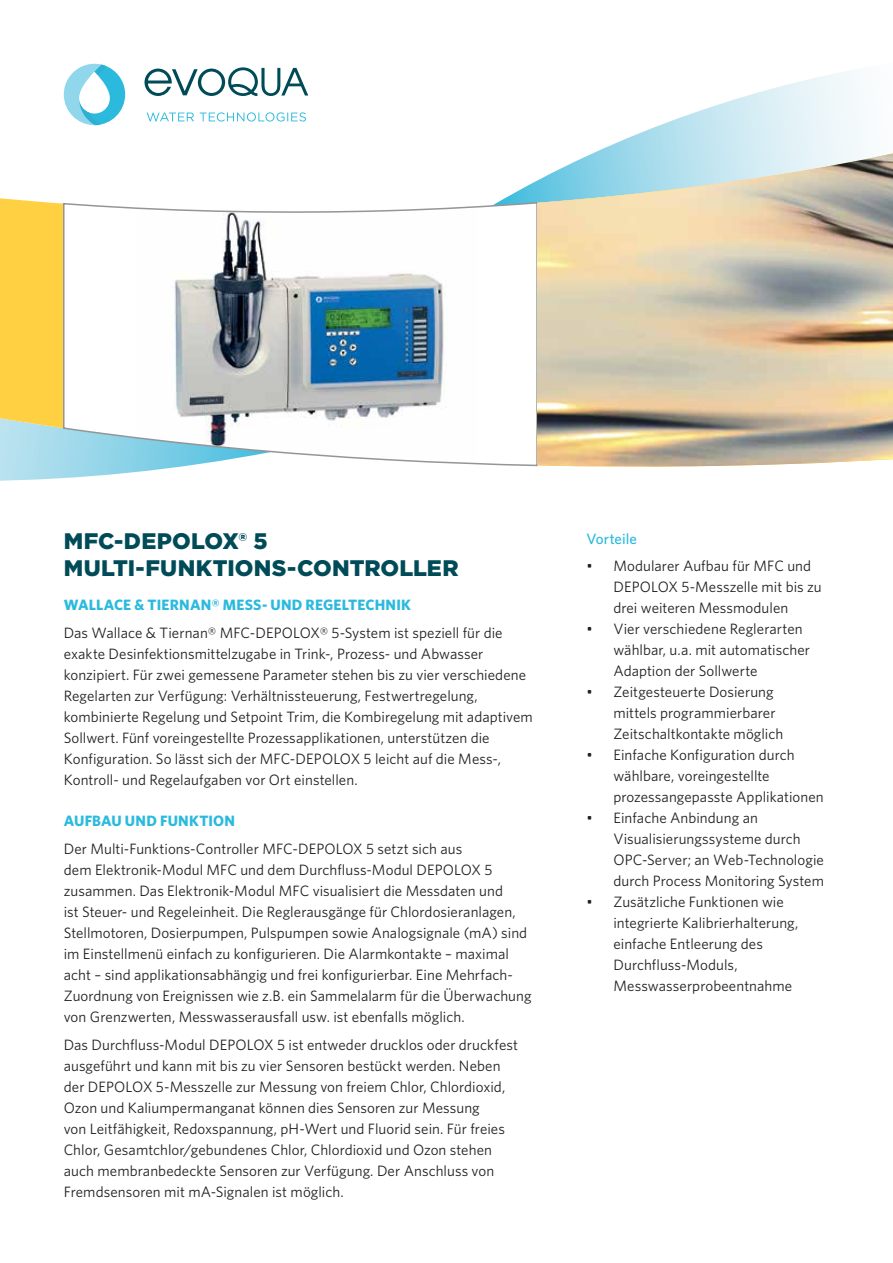
<style>
.page{position:relative;width:893px;height:1263px;background:#fff}
.page>*{position:absolute;margin:0;border:0;box-sizing:border-box;transform-origin:0 0}
.t1{font:900 22.5px/27px "Gotham";letter-spacing:.005em;color:#004b58}
.t2{font:15px/21px "Whitney";letter-spacing:.005em;color:#231f20}
.t3{font:700 15px "Whitney";letter-spacing:.015em;color:#2bbadd}
.t4{font:500 15px "Whitney";letter-spacing:.005em;color:#2bbadd}
</style>
<div class="page">
<svg style="left:144px;top:67px;width:164px;height:29px"></svg>
<svg style="left:147px;top:112px;width:47px;height:10px"></svg>
<svg style="left:200px;top:112px;width:106px;height:10px"></svg>
<svg style="left:64px;top:64px;width:61px;height:61px"></svg>
<svg style="left:500px;top:70px;width:365px;height:131px"></svg>
<svg style="left:0;top:198px;width:177px;height:283px"></svg>
<svg style="left:62px;top:201px;width:475px;height:266px"></svg>
<img style="left:537px;top:149px;width:356px;height:318px">
<h1 class="t1" style="left:64px;top:527px;width:333px">MFC-DEPOLOX® 5<br>MULTI-FUNKTIONS-CONTROLLE</h1>
<h1 class="t1" style="left:442px;top:554px;width:18px">R</h1>
<p class="t3" style="left:64px;top:595px;width:349px">WALLACE &amp; TIERNAN® MESS- UND REGELTECHNIK</p>
<p class="t2" style="left:64px;top:622px;width:471px">Das Wallace &amp; Tiernan® MFC-DEPOLOX® 5-System ist speziell für die exakte Desinfektionsmittelzugabe in Trink-, Prozess- und Abwasser konzipiert. Für zwei gemessene Parameter stehen bis zu vier verschiedene Regelarten zur Verfügung: Verhältnissteuerung, Festwertregelung, kombinierte Regelung und Setpoint Trim, die Kombiregelung mit adaptivem Sollwert. Fünf voreingestellte Prozessapplikationen, unterstützen die Konfiguration. So lässt sich der MFC-DEPOLOX 5 leicht auf die Mess-, Kontroll- und Regelaufgaben vor Ort einstellen.</p>
<p class="t3" style="left:64px;top:811px;width:173px">AUFBAU UND FUNKTION</p>
<p class="t2" style="left:64px;top:838px;width:469px">Der Multi-Funktions-Controller MFC-DEPOLOX 5 setzt sich aus<br>dem Elektronik-Modul MFC und dem Durchfluss-Modul DEPOLOX 5 zusammen. Das Elektronik-Modul MFC visualisiert die Messdaten und<br>ist Steuer- und Regeleinheit. Die Reglerausgänge für Chlordosieranlagen, Stellmotoren, Dosierpumpen, Pulspumpen sowie Analogsignale (mA) sind im Einstellmenü einfach zu konfigurieren. Die Alarmkontakte – maximal acht – sind applikationsabhängig und frei konfigurierbar. Eine Mehrfach-Zuordnung von Ereignissen wie z.B. ein Sammelalarm für die Überwachung von Grenzwerten, Messwasserausfall usw. ist ebenfalls möglich.</p>
<p class="t2" style="left:64px;top:1034px;width:456px">Das Durchfluss-Modul DEPOLOX 5 ist entweder drucklos oder druckfest ausgeführt und kann mit bis zu vier Sensoren bestückt werden. Neben der DEPOLOX 5-Messzelle zur Messung von freiem Chlor, Chlordioxid, Ozon und Kaliumpermanganat können dies Sensoren zur Messung<br>von Leitfähigkeit, Redoxspannung, pH-Wert und Fluorid sein. Für freies Chlor, Gesamtchlor/gebundenes Chlor, Chlordioxid und Ozon stehen auch membranbedeckte Sensoren zur Verfügung. Der Anschluss von Fremdsensoren mit mA-Signalen ist möglich.</p>
<p class="t4" style="left:586px;top:528px;width:52px">Vorteile</p>
<p class="t2" style="left:613px;top:555px;width:210px;text-indent:-27px">• Modularer Aufbau für MFC und<br>DEPOLOX 5-Messzelle mit bis zu drei weiteren Messmodulen</p>
<p class="t2" style="left:613px;top:618px;width:198px;text-indent:-27px">• Vier verschiedene Reglerarten wählbar, u.a. mit automatischer<br>Adaption der Sollwerte</p>
<p class="t2" style="left:613px;top:681px;width:171px;text-indent:-27px">• Zeitgesteuerte Dosierung mittels programmierbarer<br>Zeitschaltkontakte möglich</p>
<p class="t2" style="left:613px;top:744px;width:212px;text-indent:-27px">• Einfache Konfiguration durch wählbare, voreingestellte prozessangepasste Applikationen</p>
<p class="t2" style="left:613px;top:807px;width:212px;text-indent:-27px">• Einfache Anbindung an<br>Visualisierungssysteme durch<br>OPC-Server; an Web-Technologie durch Process Monitoring System</p>
<p class="t2" style="left:613px;top:891px;width:186px;text-indent:-27px">• Zusätzliche Funktionen wie integrierte Kalibrierhalterung, einfache Entleerung des<br>Durchfluss-Moduls,<br>Messwasserprobeentnahme</p>
</div>
